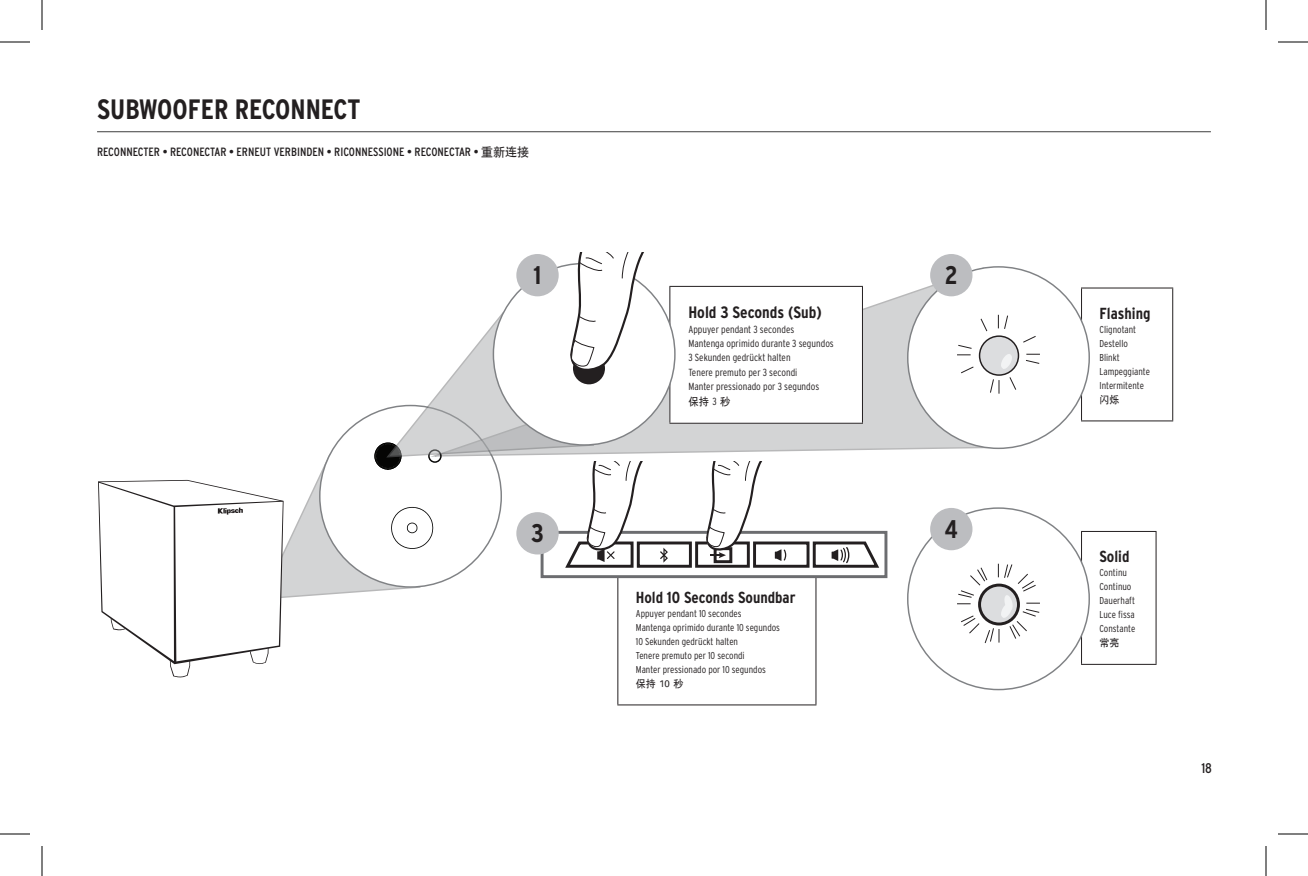
<style>
.page{position:relative;width:1308px;height:876px;background:#fff}
.page>*{position:absolute;margin:0;border:0;box-sizing:border-box;transform-origin:0 0}
.t1{font:700 condensed 28px "Interstate";color:#231f20}
.t2{font:700 condensed 25.6px "Interstate";color:#231f20}
.t3{font:700 condensed 16.4px "Interstate";color:#231f20}
.t4{font:700 condensed 16px "Interstate";color:#231f20}
.t5{font:condensed 14px "Interstate";color:#231f20}
.t6{font:condensed 12px "Interstate";color:#231f20}
.t7{font:300 condensed 10.2px/14.4px "Interstate";color:#231f20}
.t8{font:10.2px "SIL Hei Med Jian";color:#231f20}
.t9{font:300 condensed 10px/14px "Interstate";color:#231f20}
.t10{font:10px "SIL Hei Med Jian";color:#231f20}
.s1{font-family:"SIL Hei Med Jian";font-stretch:normal}
.s2{font-family:"Interstate";font-weight:300;font-stretch:condensed}
</style>
<div class="page">
<hr style="left:617px;top:573px;width:1px;height:131px;background:#231f20">
<hr style="left:815px;top:573px;width:1px;height:131px;background:#231f20">
<hr style="left:617px;top:704px;width:199px;height:1px;background:#231f20">
<hr style="left:1081px;top:531px;width:76px;height:1px;background:#231f20">
<hr style="left:1081px;top:532px;width:1px;height:132px;background:#231f20">
<hr style="left:1156px;top:532px;width:1px;height:132px;background:#231f20">
<hr style="left:1081px;top:664px;width:76px;height:1px;background:#231f20">
<hr style="left:1081px;top:288px;width:92px;height:1px;background:#231f20">
<hr style="left:1081px;top:289px;width:1px;height:131px;background:#231f20">
<hr style="left:1172px;top:289px;width:1px;height:131px;background:#231f20">
<hr style="left:1081px;top:420px;width:92px;height:1px;background:#231f20">
<svg style="left:886px;top:267px;width:103px;height:183px;fill:#d3d4d5"></svg>
<div style="left:908px;top:267px;width:181px;height:181px;background:#fff;border-radius:50%"></div>
<div style="left:930px;top:254px;width:42px;height:42px;background:#bcbdc0;border-radius:50%"></div>
<div style="left:908px;top:508px;width:181px;height:182px;background:#fff;border-radius:50%"></div>
<div style="left:980px;top:336px;width:38px;height:39px;background:#dcdddf;border-radius:50%"></div>
<div style="left:979px;top:335px;width:40px;height:41px;border:1px solid #231f20;border-radius:50%"></div>
<svg style="left:957px;top:355px;width:14px;height:1px"></svg>
<svg style="left:998px;top:315px;width:10px;height:14px"></svg>
<svg style="left:990px;top:379px;width:10px;height:15px"></svg>
<svg style="left:1026px;top:354px;width:14px;height:10px"></svg>
<svg style="left:958px;top:345px;width:14px;height:4px"></svg>
<svg style="left:981px;top:318px;width:6px;height:14px"></svg>
<svg style="left:1009px;top:377px;width:7px;height:13px"></svg>
<svg style="left:1023px;top:336px;width:13px;height:7px"></svg>
<svg style="left:961px;top:366px;width:13px;height:7px"></svg>
<svg style="left:1001px;top:354px;width:12px;height:16px"></svg>
<svg style="left:957px;top:564px;width:83px;height:79px"></svg>
<div style="left:930px;top:508px;width:42px;height:42px;background:#bcbdc0;border-radius:50%"></div>
<svg style="left:98px;top:253px;width:788px;height:424px"></svg>
<hr style="left:97px;top:131px;width:1114px;height:1px;background:#3e3e3f">
<hr style="left:0;top:42px;width:30px;height:1px;background:#000">
<hr style="left:1278px;top:42px;width:30px;height:1px;background:#000">
<hr style="left:0;top:834px;width:30px;height:1px;background:#000">
<hr style="left:1278px;top:834px;width:30px;height:1px;background:#000">
<hr style="left:42px;top:0;width:1px;height:30px;background:#000">
<hr style="left:42px;top:846px;width:1px;height:30px;background:#000">
<hr style="left:1266px;top:0;width:1px;height:30px;background:#000">
<hr style="left:1266px;top:846px;width:1px;height:30px;background:#000">
<h1 class="t1" style="left:97px;top:93px;width:265px">SUBWOOFER RECONNECT</h1>
<p class="t6" style="left:97px;top:145px;width:434px">RECONNECTER • RECONECTAR • ERNEUT VERBINDEN • RICONNESSIONE • RECONECTAR • <span class="s1">重新连接</span></p>
<h2 class="t2" style="left:534px;top:261px;width:10px">1</h2>
<h2 class="t2" style="left:531px;top:519px;width:14px">3</h2>
<h3 class="t3" style="left:688px;top:303px;width:135px">Hold 3 Seconds (Sub)</h3>
<p class="t7" style="left:688px;top:322px;width:147px">Appuyer pendant 3 secondes<br>Mantenga oprimido durante 3 segundos<br>3 Sekunden gedrückt halten<br>Tenere premuto per 3 secondi<br>Manter pressionado por 3 segundos</p>
<p class="t8" style="left:688px;top:394px;width:44px">保持 <span class="s2">3</span> 秒</p>
<h3 class="t4" style="left:636px;top:588px;width:161px">Hold 10 Seconds Soundbar</h3>
<p class="t9" style="left:636px;top:606px;width:146px">Appuyer pendant 10 secondes<br>Mantenga oprimido durante 10 segundos<br>10 Sekunden gedrückt halten<br>Tenere premuto per 10 secondi<br>Manter pressionado por 10 segundos</p>
<p class="t10" style="left:636px;top:677px;width:49px">保持 10 秒</p>
<h2 class="t2" style="left:945px;top:261px;width:15px">2</h2>
<h2 class="t2" style="left:945px;top:515px;width:15px">4</h2>
<h3 class="t4" style="left:1100px;top:304px;width:52px">Flashing</h3>
<p class="t9" style="left:1100px;top:322px;width:52px">Clignotant<br>Destello<br>Blinkt<br>Lampeggiante<br>Intermitente</p>
<p class="t10" style="left:1100px;top:393px;width:21px">闪烁</p>
<h3 class="t4" style="left:1100px;top:548px;width:31px">Solid</h3>
<p class="t9" style="left:1100px;top:566px;width:37px">Continu<br>Continuo<br>Dauerhaft<br>Luce fissa<br>Constante</p>
<p class="t10" style="left:1100px;top:636px;width:21px">常亮</p>
<h3 class="t5" style="left:1201px;top:761px;width:12px">18</h3>
</div>
